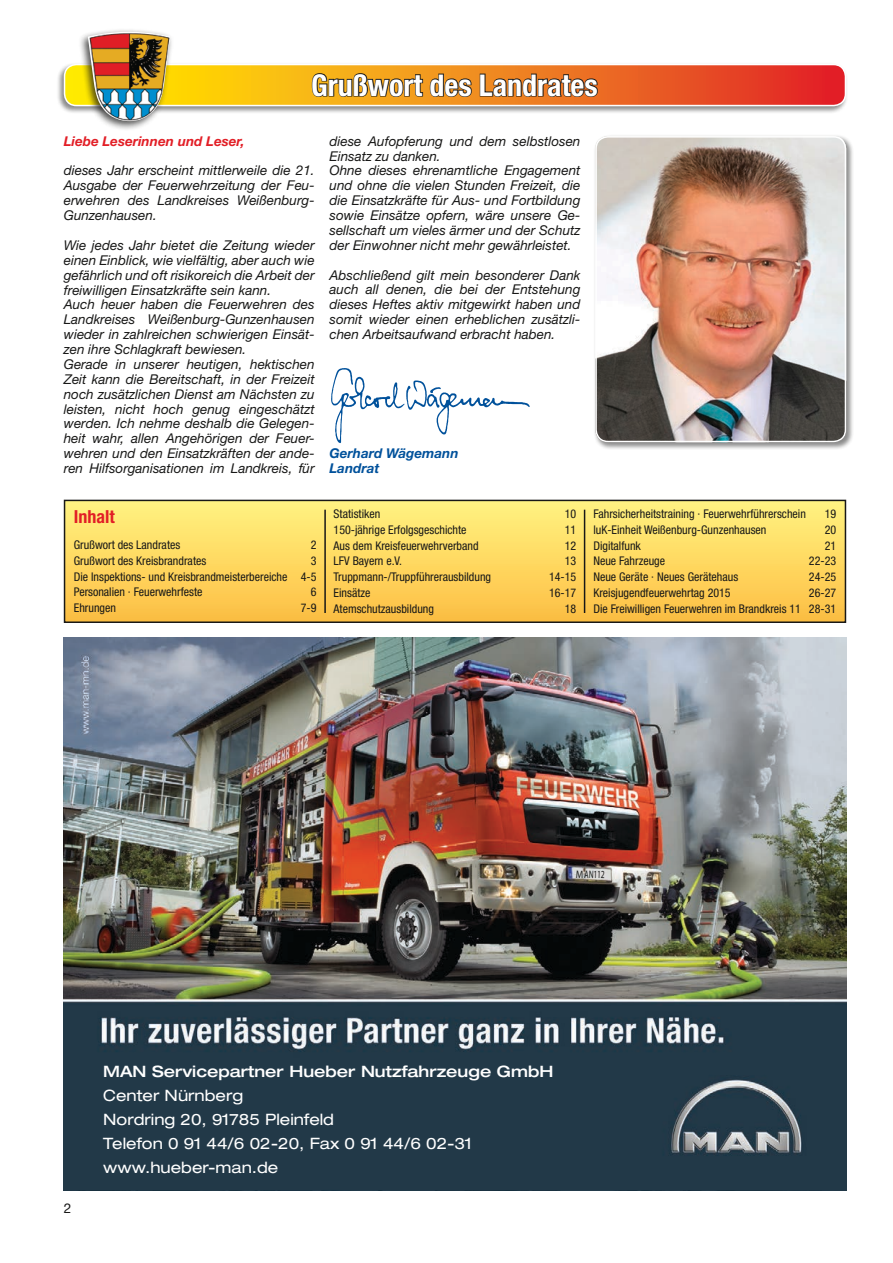
<style>
.page{position:relative;width:893px;height:1263px;background:#fff}
.page>*{position:absolute;margin:0;border:0;box-sizing:border-box;transform-origin:0 0}
.t1{font:700 condensed 30px "Helvetica Neue LT Std";color:#fff}
.t2{font:700 condensed 18px "Helvetica Neue LT Std";color:#e21e26}
.t3{font:expanded 15.75px/24px "Helvetica Neue LT Std";color:#fff}
.t4{font:500 expanded 15.75px "Helvetica Neue LT Std";color:#fff}
.t5{font:italic 13.5px/14.9px "Helvetica Neue LT Std";color:#181817;text-align:justify}
.t6{font:italic 700 13.5px "Helvetica Neue LT Std";color:#e21e26}
.t7{font:italic 700 13.5px/14.9px "Helvetica Neue LT Std";color:#00519b}
.t8{font:13.5px "Helvetica Neue LT Std";color:#181817}
.t9{font:condensed 12px/15.8px "Helvetica Neue LT Std";color:#181817;text-align:justify}
.t10{font:10.95px "FE Mittelschrift";color:#181817;scale:.83 1}
</style>
<div class="page">
<div style="left:56px;top:62px;width:792px;height:52px;background:#181817;opacity:.5"></div>
<svg style="left:65px;top:65px;width:780px;height:45px;background:#d57c2a"></svg>
<div style="left:64px;top:64px;width:782px;height:42px;border:2px solid #fff;border-radius:12px"></div>
<div style="left:78px;top:28px;width:96px;height:103px;background:#181817;opacity:.75"></div>
<img style="left:88px;top:32px;width:82px;height:89px">
<div style="left:65px;top:500px;width:780px;height:122px;background:linear-gradient(to bottom,#fff482,#fcbe43)"></div>
<div style="left:64px;top:500px;width:782px;height:123px;border:2px solid #181817"></div>
<hr style="left:324px;top:510px;width:2px;height:103px;background:#181817">
<hr style="left:584px;top:510px;width:1px;height:103px;background:#181817">
<div style="left:594px;top:134px;width:260px;height:316px;background:#181817;opacity:.5"></div>
<img style="left:595px;top:136px;width:251px;height:306px">
<div style="left:595px;top:136px;width:251px;height:306px;border:2px solid #fff;border-radius:12px"></div>
<img style="left:331px;top:368px;width:199px;height:75px">
<img style="left:64px;top:638px;width:782px;height:553px">
<h1 class="t1" style="left:311px;top:67px;width:288px">Grußwort des Landrates</h1>
<p class="t6" style="left:64px;top:133px;width:182px">Liebe Leserinnen und Leser,</p>
<p class="t5" style="left:64px;top:163px;width:252px">dieses Jahr erscheint mittlerweile die 21.<br>Ausgabe der Feuerwehrzeitung der Feu&shy;erwehren des Landkreises Weißenburg-Gunzenhausen.</p>
<p class="t5" style="left:64px;top:237px;width:252px;text-align:left">Wie jedes Jahr bietet die Zeitung wieder einen Einblick, wie vielfältig, aber auch wie gefährlich und oft risikoreich die Arbeit der freiwilligen Einsatzkräfte sein kann.<br>Auch heuer haben die Feuerwehren des Landkreises Weißenburg-Gunzenhausen wieder in zahlreichen schwierigen Einsät&shy;zen ihre Schlagkraft bewiesen.<br>Gerade in unserer heutigen, hektischen Zeit kann die Bereitschaft, in der Freizeit noch zusätzlichen Dienst am Nächsten zu leisten, nicht hoch genug eingeschätzt werden. Ich nehme deshalb die Gelegen&shy;heit wahr, allen Angehörigen der Feuer&shy;wehren und den Einsatzkräften der ande&shy;ren Hilfsorganisationen im Landkreis, für</p>
<p class="t5" style="left:330px;top:133px;width:252px;text-align:left">diese Aufopferung und dem selbstlosen Einsatz zu danken.<br>Ohne dieses ehrenamtliche Engagement und ohne die vielen Stunden Freizeit, die die Einsatzkräfte für Aus- und Fortbildung sowie Einsätze opfern, wäre unsere Ge&shy;sellschaft um vieles ärmer und der Schutz der Einwohner nicht mehr gewährleistet.</p>
<p class="t5" style="left:330px;top:267px;width:252px">Abschließend gilt mein besonderer Dank auch all denen, die bei der Entstehung dieses Heftes aktiv mitgewirkt haben und somit wieder einen erheblichen zusätzli&shy;chen Arbeitsaufwand erbracht haben.</p>
<p class="t7" style="left:330px;top:446px;width:131px">Gerhard Wägemann<br>Landrat</p>
<h2 class="t2" style="left:74px;top:505px;width:42px">Inhalt</h2>
<p class="t9" style="left:74px;top:537px;width:108px">Grußwort des Landrates</p>
<p class="t9" style="left:311px;top:537px;width:7px">2</p>
<p class="t9" style="left:74px;top:553px;width:134px">Grußwort des Kreisbrandrates</p>
<p class="t9" style="left:74px;top:553px;width:244px;text-indent:237px">3<br>Die Inspektions- und Kreisbrandmeisterbereiche 4-5<br>Personalien · Feuerwehrfeste</p>
<p class="t9" style="left:311px;top:584px;width:7px">6</p>
<p class="t9" style="left:74px;top:600px;width:44px">Ehrungen</p>
<p class="t9" style="left:301px;top:600px;width:17px">7-9</p>
<p class="t9" style="left:334px;top:506px;width:48px">Statistiken</p>
<p class="t9" style="left:565px;top:506px;width:13px">10</p>
<p class="t9" style="left:334px;top:522px;width:135px">150-jährige Erfolgsgeschichte</p>
<p class="t9" style="left:565px;top:522px;width:13px">11</p>
<p class="t9" style="left:334px;top:537px;width:147px">Aus dem Kreisfeuerwehrverband</p>
<p class="t9" style="left:565px;top:537px;width:13px">12</p>
<p class="t9" style="left:334px;top:553px;width:70px">LFV Bayern e.V.</p>
<p class="t9" style="left:565px;top:553px;width:13px">13</p>
<p class="t9" style="left:334px;top:569px;width:159px">Truppmann-/Truppführerausbildung</p>
<p class="t9" style="left:549px;top:569px;width:29px">14-15</p>
<p class="t9" style="left:334px;top:585px;width:38px">Einsätze</p>
<p class="t9" style="left:549px;top:585px;width:29px">16-17</p>
<p class="t9" style="left:334px;top:600px;width:102px">Atemschutzausbildung</p>
<p class="t9" style="left:565px;top:600px;width:13px">18</p>
<p class="t9" style="left:593px;top:506px;width:214px">Fahrsicherheitstraining · Feuerwehrführerschein</p>
<p class="t9" style="left:825px;top:506px;width:13px">19</p>
<p class="t9" style="left:593px;top:522px;width:175px">luK-Einheit Weißenburg-Gunzenhausen</p>
<p class="t9" style="left:825px;top:522px;width:13px">20</p>
<p class="t9" style="left:593px;top:537px;width:49px">Digitalfunk</p>
<p class="t9" style="left:825px;top:537px;width:13px">21</p>
<p class="t9" style="left:593px;top:553px;width:73px">Neue Fahrzeuge</p>
<p class="t9" style="left:809px;top:553px;width:29px">22-23</p>
<p class="t9" style="left:593px;top:569px;width:146px">Neue Geräte · Neues Gerätehaus</p>
<p class="t9" style="left:809px;top:569px;width:29px">24-25</p>
<p class="t9" style="left:593px;top:585px;width:139px">Kreisjugendfeuerwehrtag 2015</p>
<p class="t9" style="left:593px;top:585px;width:244px;text-align:right">26-27<br>Die Freiwilligen Feuerwehren im Brandkreis 11 28-31</p>
<p class="t10" style="left:576px;top:867px;width:37px;rotate:2deg">MAN 112</p>
<p class="t8" style="left:64px;top:1200px;width:9px">2</p>
<p class="t4" style="left:103px;top:1062px;width:452px">MAN Servicepartner Hueber Nutzfahrzeuge GmbH</p>
<p class="t3" style="left:103px;top:1083px;width:370px">Center Nürnberg<br>Nordring 20, 91785 Pleinfeld<br>Telefon 0 91 44/6 02-20, Fax 0 91 44/6 02-31 www.hueber-man.de</p>
</div>
